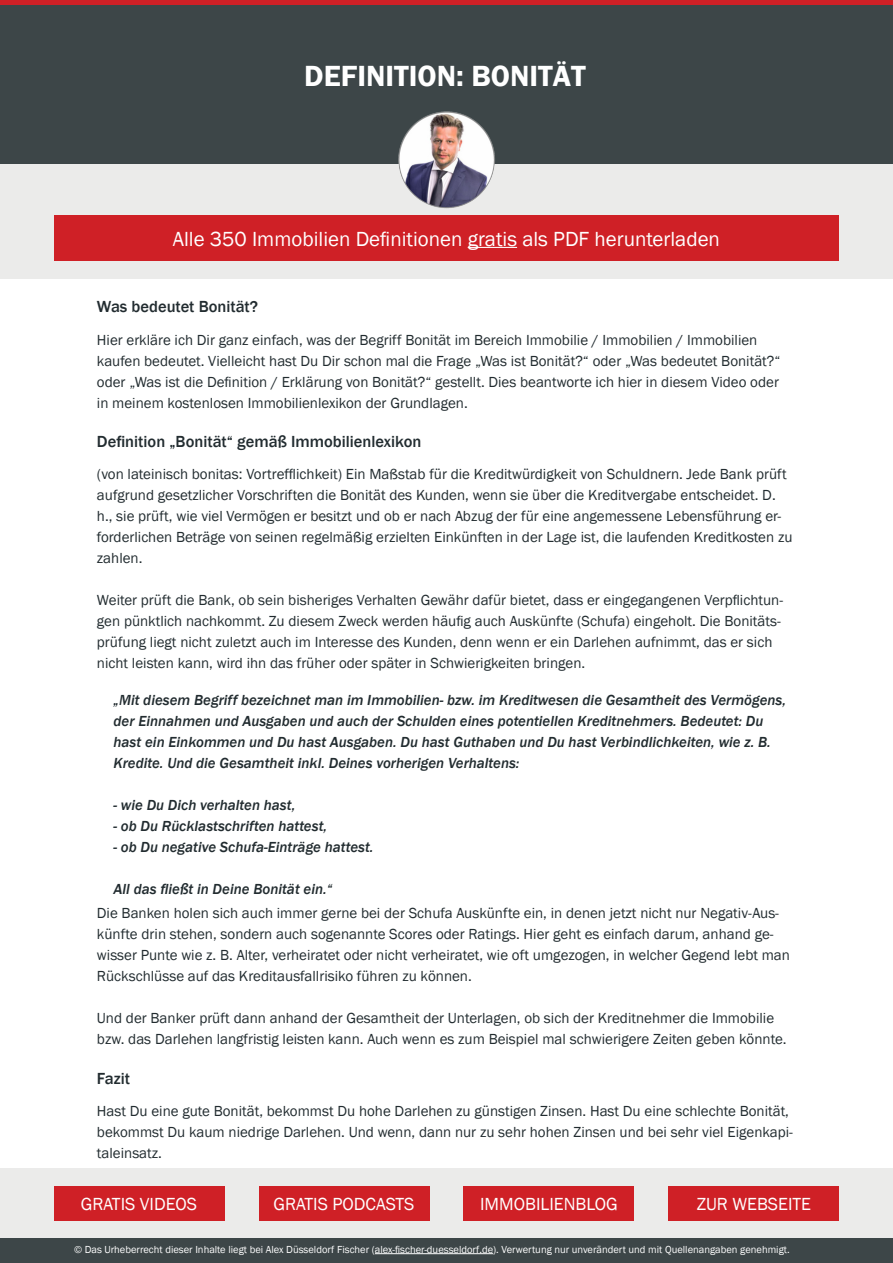
<style>
.page{position:relative;width:893px;height:1263px;background:#fff}
.page>*{position:absolute;margin:0;border:0;box-sizing:border-box;transform-origin:0 0}
.t1{font:600 30px "Franklin Gothic";color:#fff}
.t2{font:21px "Franklin Gothic";color:#fff}
.t3{font:18px "Franklin Gothic";color:#fff}
.t4{font:500 16.5px "Franklin Gothic";color:#222c30}
.t5{font:15px/21px "Franklin Gothic";color:#222c30}
.t6{font:italic 500 15px/21px "Franklin Gothic";color:#222c30}
.t7{font:10.5px "Franklin Gothic";color:#fff}
</style>
<div class="page">
<div style="left:0;top:1238px;width:893px;height:25px;background:#3d4648"></div>
<hr style="left:375px;top:1253px;width:118px;height:1px;background:#fff">
<div style="left:0;top:1168px;width:893px;height:70px;background:#ebebea"></div>
<div style="left:669px;top:1186px;width:170px;height:34px;background:#cf2026"></div>
<div style="left:464px;top:1186px;width:170px;height:34px;background:#cf2026"></div>
<div style="left:259px;top:1186px;width:170px;height:34px;background:#cf2026"></div>
<div style="left:54px;top:1186px;width:170px;height:34px;background:#cf2026"></div>
<div style="left:0;top:0;width:893px;height:6px;background:#cf2026"></div>
<div style="left:0;top:6px;width:893px;height:158px;background:#3d4648"></div>
<div style="left:0;top:164px;width:893px;height:115px;background:#ebebea"></div>
<div style="left:55px;top:215px;width:784px;height:45px;background:#cf2026"></div>
<hr style="left:468px;top:247px;width:49px;height:1px;background:#fff">
<p class="t1" style="left:304px;top:57px;width:283px">DEFINITION: BONITÄT</p>
<h2 class="t2" style="left:173px;top:226px;width:549px">Alle 350 Immobilien Definitionen gratis als PDF herunterladen</h2>
<p class="t4" style="left:97px;top:296px;width:163px">Was bedeutet Bonität?</p>
<p class="t5" style="left:97px;top:329px;width:685px">Hier erkläre ich Dir ganz einfach, was der Begriff Bonität im Bereich Immobilie / Immobilien / Immobilien kaufen bedeutet. Vielleicht hast Du Dir schon mal die Frage „Was ist Bonität?“ oder „Was bedeutet Bonität?“ oder „Was ist die Definition / Erklärung von Bonität?“ gestellt. Dies beantworte ich hier in diesem Video oder in meinem kostenlosen Immobilienlexikon der Grundlagen.</p>
<p class="t4" style="left:97px;top:431px;width:326px">Definition „Bonität“ gemäß Immobilienlexikon</p>
<p class="t5" style="left:97px;top:464px;width:697px">(von lateinisch bonitas: Vortrefflichkeit) Ein Maßstab für die Kreditwürdigkeit von Schuldnern. Jede Bank prüft aufgrund gesetzlicher Vorschriften die Bonität des Kunden, wenn sie über die Kreditvergabe entscheidet. D. h., sie prüft, wie viel Vermögen er besitzt und ob er nach Abzug der für eine angemessene Lebensführung er&shy;forderlichen Beträge von seinen regelmäßig erzielten Einkünften in der Lage ist, die laufenden Kreditkosten zu zahlen.</p>
<p class="t5" style="left:97px;top:590px;width:688px">Weiter prüft die Bank, ob sein bisheriges Verhalten Gewähr dafür bietet, dass er eingegangenen Verpflichtun&shy;gen pünktlich nachkommt. Zu diesem Zweck werden häufig auch Auskünfte (Schufa) eingeholt. Die Bonitäts&shy;prüfung liegt nicht zuletzt auch im Interesse des Kunden, denn wenn er ein Darlehen aufnimmt, das er sich nicht leisten kann, wird ihn das früher oder später in Schwierigkeiten bringen.</p>
<p class="t6" style="left:114px;top:690px;width:674px">„Mit diesem Begriff bezeichnet man im Immobilien- bzw. im Kreditwesen die Gesamtheit des Vermögens, der Einnahmen und Ausgaben und auch der Schulden eines potentiellen Kreditnehmers. Bedeutet: Du hast ein Einkommen und Du hast Ausgaben. Du hast Guthaben und Du hast Verbindlichkeiten, wie z. B.<br>Kredite. Und die Gesamtheit inkl. Deines vorherigen Verhaltens:</p>
<p class="t6" style="left:114px;top:795px;width:183px">- wie Du Dich verhalten hast,</p>
<p class="t6" style="left:114px;top:816px;width:215px">- ob Du Rücklastschriften hattest,</p>
<p class="t6" style="left:114px;top:837px;width:262px">- ob Du negative Schufa-Einträge hattest.</p>
<p class="t6" style="left:114px;top:879px;width:220px">All das fließt in Deine Bonität ein.“</p>
<p class="t5" style="left:97px;top:903px;width:695px">Die Banken holen sich auch immer gerne bei der Schufa Auskünfte ein, in denen jetzt nicht nur Negativ-Aus&shy;künfte drin stehen, sondern auch sogenannte Scores oder Ratings. Hier geht es einfach darum, anhand ge&shy;wisser Punte wie z. B. Alter, verheiratet oder nicht verheiratet, wie oft umgezogen, in welcher Gegend lebt man Rückschlüsse auf das Kreditausfallrisiko führen zu können.</p>
<p class="t5" style="left:97px;top:1008px;width:691px">Und der Banker prüft dann anhand der Gesamtheit der Unterlagen, ob sich der Kreditnehmer die Immobilie bzw. das Darlehen langfristig leisten kann. Auch wenn es zum Beispiel mal schwierigere Zeiten geben könnte.</p>
<p class="t4" style="left:97px;top:1068px;width:35px">Fazit</p>
<p class="t5" style="left:97px;top:1101px;width:697px">Hast Du eine gute Bonität, bekommst Du hohe Darlehen zu günstigen Zinsen. Hast Du eine schlechte Bonität, bekommst Du kaum niedrige Darlehen. Und wenn, dann nur zu sehr hohen Zinsen und bei sehr viel Eigenkapi&shy;taleinsatz.</p>
<p class="t3" style="left:81px;top:1192px;width:118px">GRATIS VIDEOS</p>
<p class="t3" style="left:273px;top:1192px;width:143px">GRATIS PODCASTS</p>
<p class="t3" style="left:480px;top:1192px;width:139px">IMMOBILIENBLOG</p>
<p class="t3" style="left:697px;top:1192px;width:116px">ZUR WEBSEITE</p>
<p class="t7" style="left:74px;top:1243px;width:717px">© Das Urheberrecht dieser Inhalte liegt bei Alex Düsseldorf Fischer (alex-fischer-duesseldorf.de). Verwertung nur unverändert und mit Quellenangaben genehmigt.</p>
</div>
